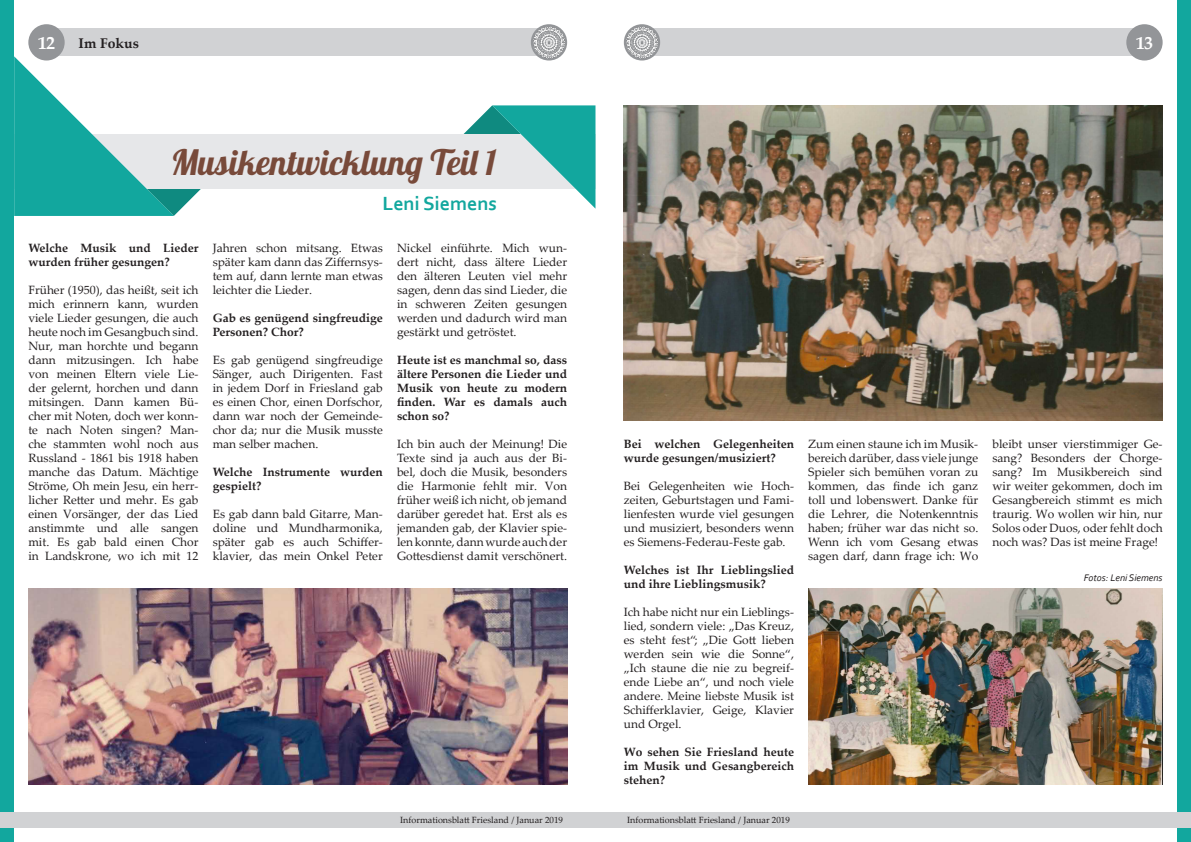
<style>
.page{position:relative;width:1191px;height:842px;background:#fff}
.page>*{position:absolute;margin:0;border:0;box-sizing:border-box;transform-origin:0 0}
.t1{font:35px "Lobster 1.4";color:#784a3a}
.t2{font:700 20px "Corbel";color:#12a79e}
.t3{font:700 18px "Palatino Linotype";color:#fff}
.t4{font:700 14px "Palatino Linotype";color:#231f20}
.t5{font:12px/14px "Palatino Linotype";color:#231f20;text-align:justify}
.t6{font:700 12px/14px "Palatino Linotype";color:#231f20}
.t7{font:italic 10px "Corbel";color:#231f20}
.t8{font:9px "Palatino Linotype";color:#231f20}
</style>
<div class="page">
<div style="left:0;top:0;width:14px;height:842px;background:#12a79e"></div>
<div style="left:1176px;top:0;width:15px;height:842px;background:#12a79e"></div>
<div style="left:642px;top:28px;width:502px;height:28px;background:#d1d2d4"></div>
<svg style="left:624px;top:24px;width:36px;height:37px"></svg>
<img style="left:626px;top:27px;width:32px;height:31px">
<div style="left:46px;top:28px;width:503px;height:28px;background:#d1d2d4"></div>
<svg style="left:531px;top:24px;width:36px;height:37px"></svg>
<div style="left:28px;top:24px;width:37px;height:37px;background:#939598;border-radius:50%"></div>
<div style="left:1126px;top:24px;width:36px;height:37px;background:#939598;border-radius:50%"></div>
<img style="left:533px;top:27px;width:32px;height:31px">
<div style="left:0;top:812px;width:1191px;height:16px;background:#d1d2d4"></div>
<div style="left:14px;top:134px;width:581px;height:55px;background:#e6e7e9"></div>
<svg style="left:14px;top:56px;width:187px;height:160px"></svg>
<svg style="left:463px;top:105px;width:132px;height:103px"></svg>
<img style="left:28px;top:588px;width:539px;height:196px">
<img style="left:624px;top:105px;width:538px;height:315px">
<img style="left:808px;top:588px;width:354px;height:196px">
<h3 class="t3" style="left:38px;top:30px;width:19px">12</h3>
<h3 class="t3" style="left:1135px;top:30px;width:19px">13</h3>
<p class="t4" style="left:79px;top:33px;width:62px">Im Fokus</p>
<p class="t1" style="left:171px;top:140px;width:327px">Musikentwicklung Teil 1</p>
<p class="t2" style="left:382px;top:191px;width:116px">Leni Siemens</p>
<p class="t6" style="left:28px;top:241px;width:172px">Welche Musik und Lieder wurden früher gesungen?</p>
<p class="t5" style="left:28px;top:283px;width:172px">Früher (1950), das heißt, seit ich mich erinnern kann, wurden viele Lieder gesungen, die auch heute noch im Gesangbuch sind.<br>Nur, man horchte und begann dann mitzusingen. Ich habe von meinen Eltern viele Lie&shy;der gelernt, horchen und dann mitsingen. Dann kamen Bü-</p>
<p class="t5" style="left:28px;top:409px;width:172px">cher mit Noten, doch wer konn&shy;te nach Noten singen? Man&shy;che stammten wohl noch aus Russland - 1861 bis 1918 haben manche das Datum. Mächtige Ströme, Oh mein Jesu, ein herr-</p>
<p class="t5" style="left:28px;top:493px;width:172px">licher Retter und mehr. Es gab einen Vorsänger, der das Lied anstimmte und alle sangen mit. Es gab bald einen Chor in Landskrone, wo ich mit 12</p>
<p class="t5" style="left:213px;top:241px;width:172px">Jahren schon mitsang. Etwas später kam dann das Ziffernsys&shy;tem auf, dann lernte man etwas leichter die Lieder.</p>
<p class="t6" style="left:213px;top:311px;width:172px">Gab es genügend singfreudige<br>Personen? Chor?</p>
<p class="t5" style="left:213px;top:353px;width:172px">Es gab genügend singfreudige Sänger, auch Dirigenten. Fast in jedem Dorf in Friesland gab es einen Chor, einen Dorfschor, dann war noch der Gemeinde&shy;chor da; nur die Musik musste man selber machen.</p>
<p class="t6" style="left:213px;top:465px;width:172px">Welche Instrumente wurden gespielt?</p>
<p class="t5" style="left:213px;top:507px;width:172px">Es gab dann bald Gitarre, Man&shy;doline und Mundharmonika, später gab es auch Schiffer&shy;klavier, das mein Onkel Peter</p>
<p class="t5" style="left:397px;top:241px;width:172px">Nickel einführte. Mich wun&shy;dert nicht, dass ältere Lieder den älteren Leuten viel mehr sagen, denn das sind Lieder, die in schweren Zeiten gesungen werden und dadurch wird man gestärkt und getröstet.</p>
<p class="t6" style="left:397px;top:353px;width:172px;text-align:justify">Heute ist es manchmal so, dass ältere Personen die Lieder und Musik von heute zu modern finden. War es damals auch schon so?</p>
<p class="t5" style="left:397px;top:437px;width:172px">Ich bin auch der Meinung! Die Texte sind ja auch aus der Bi&shy;bel, doch die Musik, besonders die Harmonie fehlt mir. Von früher weiß ich nicht, ob jemand darüber geredet hat. Erst als es jemanden gab, der Klavier spie-</p>
<p class="t5" style="left:397px;top:535px;width:172px">len konnte, dann wurde auch der<br>Gottesdienst damit verschönert.</p>
<p class="t6" style="left:624px;top:437px;width:172px">Bei welchen Gelegenheiten wurde gesungen/musiziert?</p>
<p class="t5" style="left:624px;top:479px;width:172px">Bei Gelegenheiten wie Hoch&shy;zeiten, Geburtstagen und Fami&shy;lienfesten wurde viel gesungen und musiziert, besonders wenn es Siemens-Federau-Feste gab.</p>
<p class="t6" style="left:624px;top:563px;width:172px">Welches ist Ihr Lieblingslied und ihre Lieblingsmusik?</p>
<p class="t5" style="left:624px;top:605px;width:172px">Ich habe nicht nur ein Lieblings&shy;lied, sondern viele: „Das Kreuz, es steht fest“; „Die Gott lieben werden sein wie die Sonne“, „Ich staune die nie zu begreif&shy;ende Liebe an“, und noch viele andere. Meine liebste Musik ist Schifferklavier, Geige, Klavier und Orgel.</p>
<p class="t6" style="left:624px;top:745px;width:172px;text-align:justify">Wo sehen Sie Friesland heute im Musik und Gesangbereich stehen?</p>
<p class="t8" style="left:400px;top:813px;width:164px">Informationsblatt Friesland / Januar 2019</p>
<p class="t8" style="left:627px;top:813px;width:164px">Informationsblatt Friesland / Januar 2019</p>
<p class="t5" style="left:808px;top:437px;width:172px">Zum einen staune ich im Musik&shy;bereich darüber, dass viele junge Spieler sich bemühen voran zu kommen, das finde ich ganz toll und lobenswert. Danke für die Lehrer, die Notenkenntnis haben; früher war das nicht so.<br>Wenn ich vom Gesang etwas sagen darf, dann frage ich: Wo</p>
<p class="t5" style="left:992px;top:437px;width:172px">bleibt unser vierstimmiger Ge&shy;sang? Besonders der Chorge&shy;sang? Im Musikbereich sind wir weiter gekommen, doch im Gesangbereich stimmt es mich traurig. Wo wollen wir hin, nur Solos oder Duos, oder fehlt doch noch was? Das ist meine Frage!</p>
<p class="t7" style="left:1083px;top:572px;width:80px">Fotos: Leni Siemens</p>
</div>
